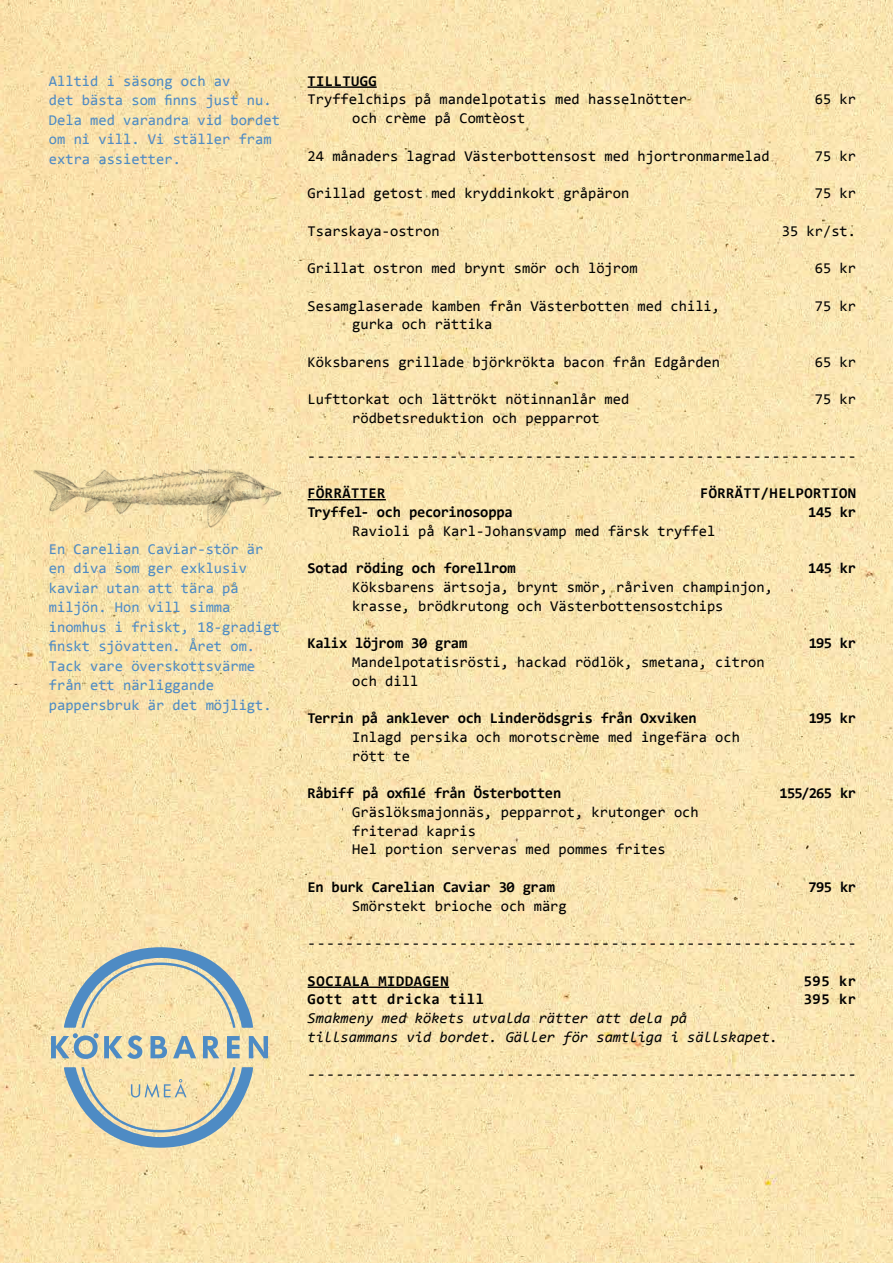
<style>
.page{position:relative;width:893px;height:1263px;background:#fff}
.page>*{position:absolute;margin:0;border:0;box-sizing:border-box;transform-origin:0 0}
.t1{font:15px/18.8px "Consolas";color:#000}
.t2{font:15px/19.5px "Consolas";color:#4e8bc4}
.t3{font:700 15px "Consolas";letter-spacing:-.015em;color:#000}
.t4{font:italic 15px/18.8px "Consolas";color:#000}
.t5{font:700 15px "Consolas";letter-spacing:.03em;color:#000}
.t6{font:700 15px "Consolas";letter-spacing:.04em;color:#000}
</style>
<div class="page">
<img style="left:0;top:0;width:893px;height:1263px">
<hr style="left:308px;top:86px;width:69px;height:2px;background:#000">
<hr style="left:308px;top:499px;width:78px;height:1px;background:#000">
<hr style="left:308px;top:986px;width:141px;height:2px;background:#000">
<img style="left:30px;top:461px;width:254px;height:68px">
<svg style="left:51px;top:947px;width:217px;height:112px;background:#d1ceb3"></svg>
<svg style="left:64px;top:1067px;width:189px;height:81px;background:#d0ceb2"></svg>
<p class="t2" style="left:49px;top:70px;width:233px">Alltid i säsong och av<br>det bästa som finns just nu.<br>Dela med varandra vid bordet om ni vill. Vi ställer fram extra assietter.</p>
<p class="t2" style="left:49px;top:539px;width:233px">En Carelian Caviar-stör är en diva som ger exklusiv kaviar utan att tära på miljön. Hon vill simma inomhus i friskt, 18-gradigt finskt sjövatten. Året om.<br>Tack vare överskottsvärme från ett närliggande pappersbruk är det möjligt.</p>
<p class="t5" style="left:308px;top:71px;width:71px">TILLTUGG</p>
<p class="t1" style="left:308px;top:90px;width:381px">Tryffelchips på mandelpotatis med hasselnötter</p>
<p class="t1" style="left:815px;top:90px;width:43px">65 kr</p>
<p class="t1" style="left:352px;top:108px;width:175px">och crème på Comtèost</p>
<p class="t1" style="left:308px;top:146px;width:463px">24 månaders lagrad Västerbottensost med hjortronmarmelad</p>
<p class="t1" style="left:815px;top:146px;width:43px">75 kr</p>
<p class="t1" style="left:308px;top:183px;width:323px">Grillad getost med kryddinkokt gråpäron</p>
<p class="t1" style="left:815px;top:183px;width:43px">75 kr</p>
<p class="t1" style="left:308px;top:221px;width:133px">Tsarskaya-ostron</p>
<p class="t1" style="left:782px;top:221px;width:76px">35 kr/st.</p>
<p class="t1" style="left:308px;top:258px;width:331px">Grillat ostron med brynt smör och löjrom</p>
<p class="t1" style="left:815px;top:258px;width:43px">65 kr</p>
<p class="t1" style="left:308px;top:296px;width:414px">Sesamglaserade kamben från Västerbotten med chili,</p>
<p class="t1" style="left:815px;top:296px;width:43px">75 kr</p>
<p class="t1" style="left:352px;top:315px;width:142px">gurka och rättika</p>
<p class="t1" style="left:308px;top:352px;width:414px">Köksbarens grillade björkrökta bacon från Edgården</p>
<p class="t1" style="left:815px;top:352px;width:43px">65 kr</p>
<p class="t1" style="left:308px;top:390px;width:323px">Lufttorkat och lättrökt nötinnanlår med</p>
<p class="t1" style="left:815px;top:390px;width:43px">75 kr</p>
<p class="t1" style="left:352px;top:408px;width:249px">rödbetsreduktion och pepparrot</p>
<p class="t1" style="left:308px;top:446px;width:550px">----------------------------------------------------------</p>
<p class="t5" style="left:308px;top:484px;width:79px">FÖRRÄTTER</p>
<p class="t5" style="left:700px;top:484px;width:158px">FÖRRÄTT/HELPORTION</p>
<p class="t3" style="left:308px;top:502px;width:207px">Tryffel- och pecorinosoppa</p>
<p class="t3" style="left:808px;top:502px;width:49px">145 kr</p>
<p class="t1" style="left:352px;top:521px;width:364px">Ravioli på Karl-Johansvamp med färsk tryffel</p>
<p class="t3" style="left:308px;top:559px;width:210px">Sotad röding och forellrom</p>
<p class="t3" style="left:808px;top:559px;width:49px">145 kr</p>
<p class="t1" style="left:352px;top:577px;width:422px">Köksbarens ärtsoja, brynt smör, råriven champinjon, krasse, brödkrutong och Västerbottensostchips</p>
<p class="t3" style="left:308px;top:634px;width:161px">Kalix löjrom 30 gram</p>
<p class="t3" style="left:809px;top:634px;width:49px">195 kr</p>
<p class="t1" style="left:352px;top:652px;width:414px">Mandelpotatisrösti, hackad rödlök, smetana, citron och dill</p>
<p class="t3" style="left:308px;top:709px;width:391px">Terrin på anklever och Linderödsgris från Oxviken</p>
<p class="t3" style="left:809px;top:709px;width:49px">195 kr</p>
<p class="t1" style="left:352px;top:727px;width:389px">Inlagd persika och morotscrème med ingefära och rött te</p>
<p class="t3" style="left:308px;top:784px;width:255px">Råbiff på oxfilé från Österbotten</p>
<p class="t3" style="left:779px;top:784px;width:78px">155/265 kr</p>
<p class="t1" style="left:352px;top:802px;width:348px">Gräslöksmajonnäs, pepparrot, krutonger och friterad kapris<br>Hel portion serveras med pommes frites</p>
<p class="t3" style="left:308px;top:877px;width:249px">En burk Carelian Caviar 30 gram</p>
<p class="t3" style="left:808px;top:877px;width:49px">795 kr</p>
<p class="t1" style="left:352px;top:896px;width:216px">Smörstekt brioche och märg</p>
<p class="t1" style="left:308px;top:933px;width:550px">----------------------------------------------------------</p>
<p class="t6" style="left:308px;top:971px;width:143px">SOCIALA MIDDAGEN</p>
<p class="t3" style="left:804px;top:971px;width:54px">595 kr</p>
<p class="t6" style="left:308px;top:990px;width:178px">Gott att dricka till</p>
<p class="t3" style="left:804px;top:990px;width:54px">395 kr</p>
<p class="t4" style="left:308px;top:1008px;width:472px">Smakmeny med kökets utvalda rätter att dela på tillsammans vid bordet. Gäller för samtliga i sällskapet.</p>
<p class="t1" style="left:308px;top:1065px;width:550px">----------------------------------------------------------</p>
</div>
